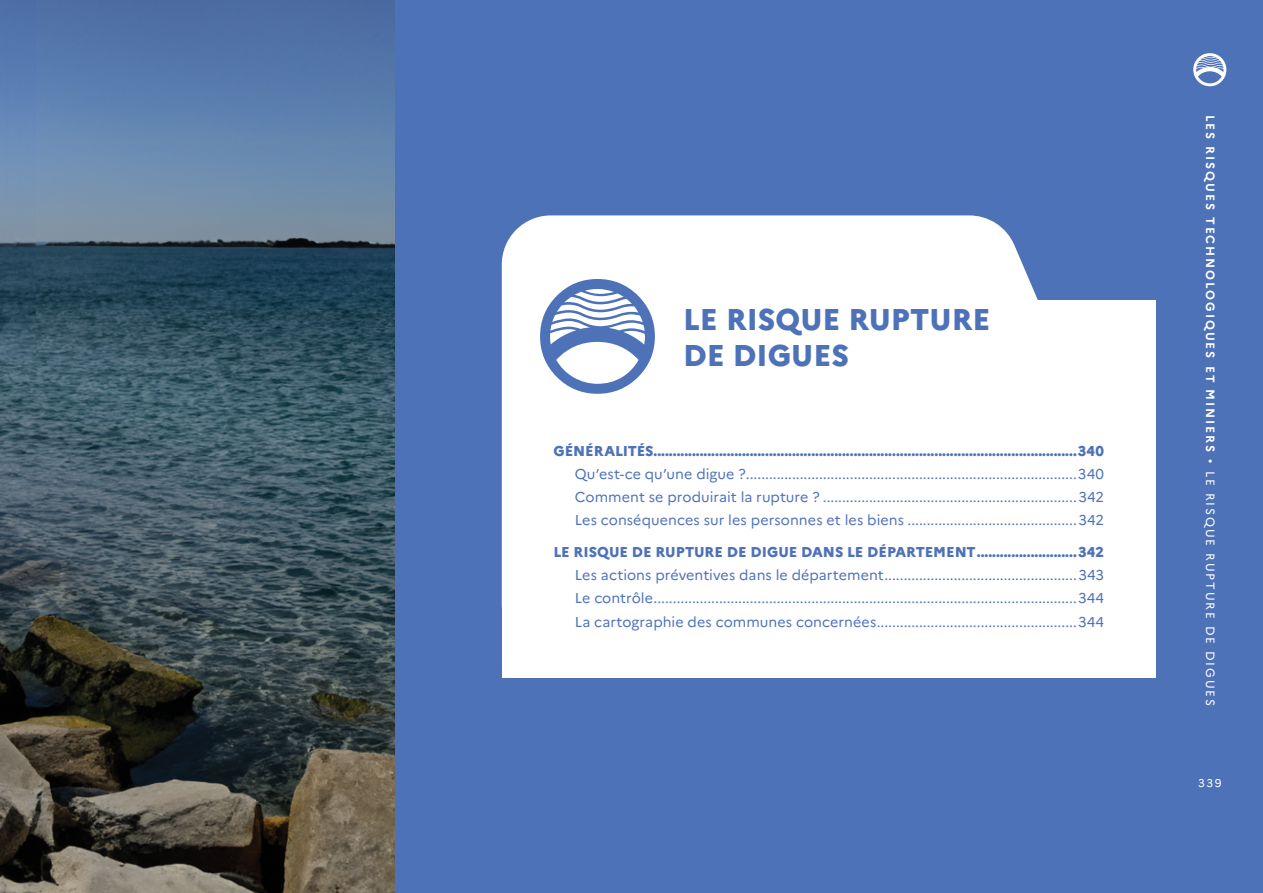
<style>
.page{position:relative;width:1263px;height:893px;background:#fff}
.page>*{position:absolute;margin:0;border:0;box-sizing:border-box;transform-origin:0 0}
.t1{font:800 30px/36px "Marianne";color:#4e72b8}
.t2{font:14.25px/23.2px "Marianne";letter-spacing:.005em;color:#4e72b8;text-align:justify}
.t3{font:800 14.25px "Marianne";color:#4e72b8}
.t4{font:700 12px "Marianne";letter-spacing:.16em;color:#fff}
.t5{font:11.25px "Marianne";color:#fff}
.s1{font-weight:400}
</style>
<div class="page">
<img style="left:0;top:0;width:395px;height:893px">
<div style="left:395px;top:0;width:868px;height:893px;background:#4e72b8"></div>
<div style="left:502px;top:301px;width:654px;height:377px;background:#fff"></div>
<svg style="left:502px;top:215px;width:638px;height:86px;fill:#fff"></svg>
<svg style="left:540px;top:279px;width:115px;height:115px"></svg>
<svg style="left:1193px;top:53px;width:33px;height:33px"></svg>
<h1 class="t1" style="left:683px;top:298px;width:309px">LE RISQUE RUPTURE<br>DE DIGUES</h1>
<p class="t3" style="left:553px;top:439px;width:552px">GÉNÉRALITÉS..............................................................................................................340</p>
<p class="t2" style="left:575px;top:461px;width:531px">Qu’est-ce qu’une digue ?......................................................................................340<br>Comment se produirait la rupture ? ..................................................................342<br>Les conséquences sur les personnes et les biens ............................................342</p>
<p class="t3" style="left:553px;top:541px;width:552px">LE RISQUE DE RUPTURE DE DIGUE DANS LE DÉPARTEMENT..........................342</p>
<p class="t2" style="left:575px;top:562px;width:531px">Les actions préventives dans le département..................................................343<br>Le contrôle..............................................................................................................344<br>La cartographie des communes concernées....................................................344</p>
<p class="t4" style="left:1220px;top:115px;width:593px;rotate:90deg">LES RISQUES TECHNOLOGIQUES ET MINIERS <span class="s1">• LE RISQUE RUPTURE DE DIGUES</span></p>
<p class="t5" style="left:1198px;top:774px;width:25px">339</p>
</div>
